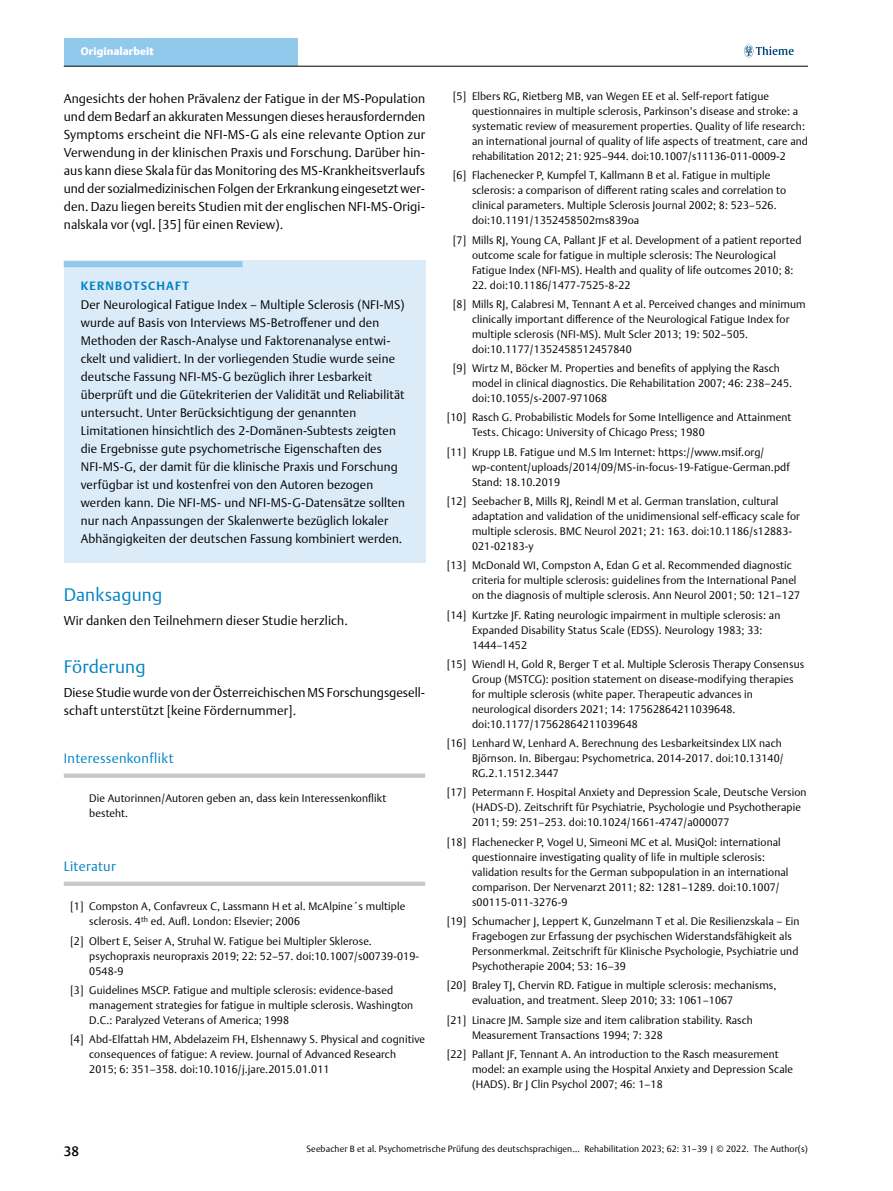
<style>
.page{position:relative;width:893px;height:1191px;background:#fff}
.page>*{position:absolute;margin:0;border:0;box-sizing:border-box;transform-origin:0 0}
.t1{font:300 18px "Thieme Argo 2011";letter-spacing:.01em;color:#0083c2}
.t2{font:300 13.5px "Thieme Argo 2011";letter-spacing:.025em;color:#0083c2}
.t3{font:500 13.5px "Thieme Argo 2011";color:#000}
.t4{font:300 12.75px/18px "Thieme Argo 2011";letter-spacing:.01em;color:#000;text-align:justify}
.t5{font:300 12.3px/18px "Thieme Argo 2011";letter-spacing:.01em;color:#000}
.t6{font:700 12px "Thieme Argo 2011";letter-spacing:.1em;color:#0083c2}
.t7{font:300 10.8px/15px "Thieme Argo 2011";letter-spacing:.01em;color:#000}
.t8{font:900 10.8px "Thieme Argo 2011";letter-spacing:.01em;color:#fff}
.t9{font:300 9px "Thieme Argo 2011";letter-spacing:.01em;color:#000}
</style>
<div class="page">
<div style="left:64px;top:38px;width:234px;height:28px;background:#91c9ed"></div>
<svg style="left:744px;top:45px;width:50px;height:12px"></svg>
<hr style="left:64px;top:66px;width:744px;height:1px;background:#000">
<div style="left:64px;top:773px;width:361px;height:5px;background:#c7c8ca"></div>
<div style="left:64px;top:881px;width:361px;height:5px;background:#c7c8ca"></div>
<div style="left:64px;top:261px;width:361px;height:302px;background:#dcebf8"></div>
<div style="left:64px;top:261px;width:178px;height:6px;background:#91c9ed"></div>
<p class="t8" style="left:81px;top:44px;width:75px">Originalarbeit</p>
<p class="t4" style="left:64px;top:89px;width:363px">Angesichts der hohen Prävalenz der Fatigue in der MS-Population und dem Bedarf an akkuraten Messungen dieses herausfordernden Symptoms erscheint die NFI-MS-G als eine relevante Option zur Verwendung in der klinischen Praxis und Forschung. Darüber hin&shy;aus kann diese Skala für das Monitoring des MS-Krankheitsverlaufs und der sozialmedizinischen Folgen der Erkrankung eingesetzt wer&shy;den. Dazu liegen bereits Studien mit der englischen NFI-MS-Origi&shy;nalskala vor (vgl. [35] für einen Review).</p>
<p class="t6" style="left:81px;top:277px;width:69px">KERNBOTSCH</p>
<p class="t6" style="left:166px;top:277px;width:24px">AFT</p>
<p class="t5" style="left:81px;top:295px;width:326px">Der Neurological Fatigue Index – Multiple Sclerosis (NFI-MS) wurde auf Basis von Interviews MS-Betroffener und den Methoden der Rasch-Analyse und Faktorenanalyse entwi&shy;ckelt und validiert. In der vorliegenden Studie wurde seine deutsche Fassung NFI-MS-G bezüglich ihrer Lesbarkeit überprüft und die Gütekriterien der Validität und Reliabilität untersucht. Unter Berücksichtigung der genannten Limitationen hinsichtlich des 2-Domänen-Subtests zeigten die Ergebnisse gute psychometrische Eigenschaften des NFI-MS-G, der damit für die klinische Praxis und Forschung verfügbar ist und kostenfrei von den Autoren bezogen werden kann. Die NFI-MS- und NFI-MS-G-Datensätze sollten nur nach Anpassungen der Skalenwerte bezüglich lokaler Abhängigkeiten der deutschen Fassung kombiniert werden.</p>
<h1 class="t1" style="left:64px;top:583px;width:100px">Danksagung</h1>
<p class="t4" style="left:64px;top:611px;width:286px">Wir danken den Teilnehmern dieser Studie herzlich.</p>
<h1 class="t1" style="left:64px;top:655px;width:83px">Förderung</h1>
<p class="t4" style="left:64px;top:683px;width:363px">Diese Studie wurde von der Österreichischen MS Forschungsgesell&shy;schaft unterstützt [keine Fördernummer].</p>
<p class="t2" style="left:64px;top:749px;width:111px">Interessenkonflikt</p>
<p class="t7" style="left:89px;top:790px;width:299px">Die Autorinnen/Autoren geben an, dass kein Interessenkonflikt besteht.</p>
<p class="t2" style="left:64px;top:857px;width:53px">Literatur</p>
<p class="t7" style="left:89px;top:898px;width:318px;text-indent:-19px">[1] Compston A, Confavreux C, Lassmann H et al. McAlpine´s multiple sclerosis. 4<sup>th</sup> ed. Aufl. London: Elsevier; 2006</p>
<p class="t7" style="left:89px;top:933px;width:330px;text-indent:-19px">[2] Olbert E, Seiser A, Struhal W. Fatigue bei Multipler Sklerose. psychopraxis neuropraxis 2019; 22: 52–57. doi:10.1007/s00739-019-<br>0548-9</p>
<p class="t7" style="left:89px;top:982px;width:326px;text-indent:-19px">[3] Guidelines MSCP. Fatigue and multiple sclerosis: evidence-based management strategies for fatigue in multiple sclerosis. Washington<br>D.C.: Paralyzed Veterans of America; 1998</p>
<p class="t7" style="left:89px;top:1031px;width:337px;text-indent:-19px">[4] Abd-Elfattah HM, Abdelazeim FH, Elshennawy S. Physical and cognitive consequences of fatigue: A review. Journal of Advanced Research<br>2015; 6: 351–358. doi:10.1016/j.jare.2015.01.011</p>
<p class="t7" style="left:472px;top:88px;width:337px;text-indent:-19px">[5] Elbers RG, Rietberg MB, van Wegen EE et al. Self-report fatigue questionnaires in multiple sclerosis, Parkinson’s disease and stroke: a systematic review of measurement properties. Quality of life research: an international journal of quality of life aspects of treatment, care and rehabilitation 2012; 21: 925–944. doi:10.1007/s11136-011-0009-2</p>
<p class="t7" style="left:472px;top:168px;width:316px;text-indent:-19px">[6] Flachenecker P, Kumpfel T, Kallmann B et al. Fatigue in multiple sclerosis: a comparison of different rating scales and correlation to clinical parameters. Multiple Sclerosis Journal 2002; 8: 523–526. doi:10.1191/1352458502ms839oa</p>
<p class="t7" style="left:472px;top:232px;width:331px;text-indent:-19px">[7] Mills RJ, Young CA, Pallant JF et al. Development of a patient reported outcome scale for fatigue in multiple sclerosis: The Neurological<br>Fatigue Index (NFI-MS). Health and quality of life outcomes 2010; 8:</p>
<p class="t7" style="left:453px;top:275px;width:354px;line-height:19.2px;text-indent:19px">22. doi:10.1186/1477-7525-8-22<br>[8] Mills RJ, Calabresi M, Tennant A et al. Perceived changes and minimum</p>
<p class="t7" style="left:472px;top:311px;width:319px">clinically important difference of the Neurological Fatigue Index for multiple sclerosis (NFI-MS). Mult Scler 2013; 19: 502–505. doi:10.1177/1352458512457840</p>
<p class="t7" style="left:472px;top:361px;width:322px;text-indent:-19px">[9] Wirtz M, Böcker M. Properties and benefits of applying the Rasch model in clinical diagnostics. Die Rehabilitation 2007; 46: 238–245. doi:10.1055/s-2007-971068</p>
<p class="t7" style="left:472px;top:410px;width:321px;text-indent:-25px">[10] Rasch G. Probabilistic Models for Some Intelligence and Attainment<br>Tests. Chicago: University of Chicago Press; 1980</p>
<p class="t7" style="left:472px;top:444px;width:319px;text-indent:-25px">[11] Krupp LB. Fatigue und M.S Im Internet: https://www.msif.org/ wp-content/uploads/2014/09/MS-in-focus-19-Fatigue-German.pdf<br>Stand: 18.10.2019</p>
<p class="t7" style="left:472px;top:493px;width:329px;text-indent:-25px">[12] Seebacher B, Mills RJ, Reindl M et al. German translation, cultural adaptation and validation of the unidimensional self-efficacy scale for multiple sclerosis. BMC Neurol 2021; 21: 163. doi:10.1186/s12883- 021-02183-y</p>
<p class="t7" style="left:472px;top:558px;width:330px;text-indent:-25px">[13] McDonald WI, Compston A, Edan G et al. Recommended diagnostic criteria for multiple sclerosis: guidelines from the International Panel on the diagnosis of multiple sclerosis. Ann Neurol 2001; 50: 121–127</p>
<p class="t7" style="left:472px;top:607px;width:310px;text-indent:-25px">[14] Kurtzke JF. Rating neurologic impairment in multiple sclerosis: an<br>Expanded Disability Status Scale (EDSS). Neurology 1983; 33:<br>1444–1452</p>
<p class="t7" style="left:472px;top:656px;width:334px;text-indent:-25px">[15] Wiendl H, Gold R, Berger T et al. Multiple Sclerosis Therapy Consensus Group (MSTCG): position statement on disease-modifying therapies for multiple sclerosis (white paper. Therapeutic advances in neurological disorders 2021; 14: 17562864211039648. doi:10.1177/17562864211039648</p>
<p class="t7" style="left:472px;top:735px;width:313px;text-indent:-25px">[16] Lenhard W, Lenhard A. Berechnung des Lesbarkeitsindex LIX nach<br>Björnson. In. Bibergau: Psychometrica. 2014-2017. doi:10.13140/<br>RG.2.1.1512.3447</p>
<p class="t7" style="left:472px;top:785px;width:336px;text-indent:-25px">[17] Petermann F. Hospital Anxiety and Depression Scale, Deutsche Version (HADS-D). Zeitschrift für Psychiatrie, Psychologie und Psychotherapie<br>2011; 59: 251–253. doi:10.1024/1661-4747/a000077</p>
<p class="t7" style="left:472px;top:834px;width:318px;text-indent:-25px">[18] Flachenecker P, Vogel U, Simeoni MC et al. MusiQol: international questionnaire investigating quality of life in multiple sclerosis: validation results for the German subpopulation in an international comparison. Der Nervenarzt 2011; 82: 1281–1289. doi:10.1007/ s00115-011-3276-9</p>
<p class="t7" style="left:472px;top:913px;width:329px;text-indent:-25px">[19] Schumacher J, Leppert K, Gunzelmann T et al. Die Resilienzskala – Ein Fragebogen zur Erfassung der psychischen Widerstandsfähigkeit als Personmerkmal. Zeitschrift für Klinische Psychologie, Psychiatrie und Psychotherapie 2004; 53: 16–39</p>
<p class="t7" style="left:472px;top:977px;width:306px;text-indent:-25px">[20] Braley TJ, Chervin RD. Fatigue in multiple sclerosis: mechanisms, evaluation, and treatment. Sleep 2010; 33: 1061–1067</p>
<p class="t7" style="left:472px;top:1012px;width:282px;text-indent:-25px">[21] Linacre JM. Sample size and item calibration stability. Rasch<br>Measurement Transactions 1994; 7: 328</p>
<p class="t7" style="left:472px;top:1046px;width:323px;text-indent:-25px">[22] Pallant JF, Tennant A. An introduction to the Rasch measurement model: an example using the Hospital Anxiety and Depression Scale (HADS). Br J Clin Psychol 2007; 46: 1–18</p>
<p class="t3" style="left:64px;top:1142px;width:17px">38</p>
<p class="t9" style="left:307px;top:1143px;width:503px">Seebacher B et al. Psychometrische Prüfung des deutschsprachigen… Rehabilitation 2023; 62: 31–39 | © 2022. The Author(s)</p>
</div>
